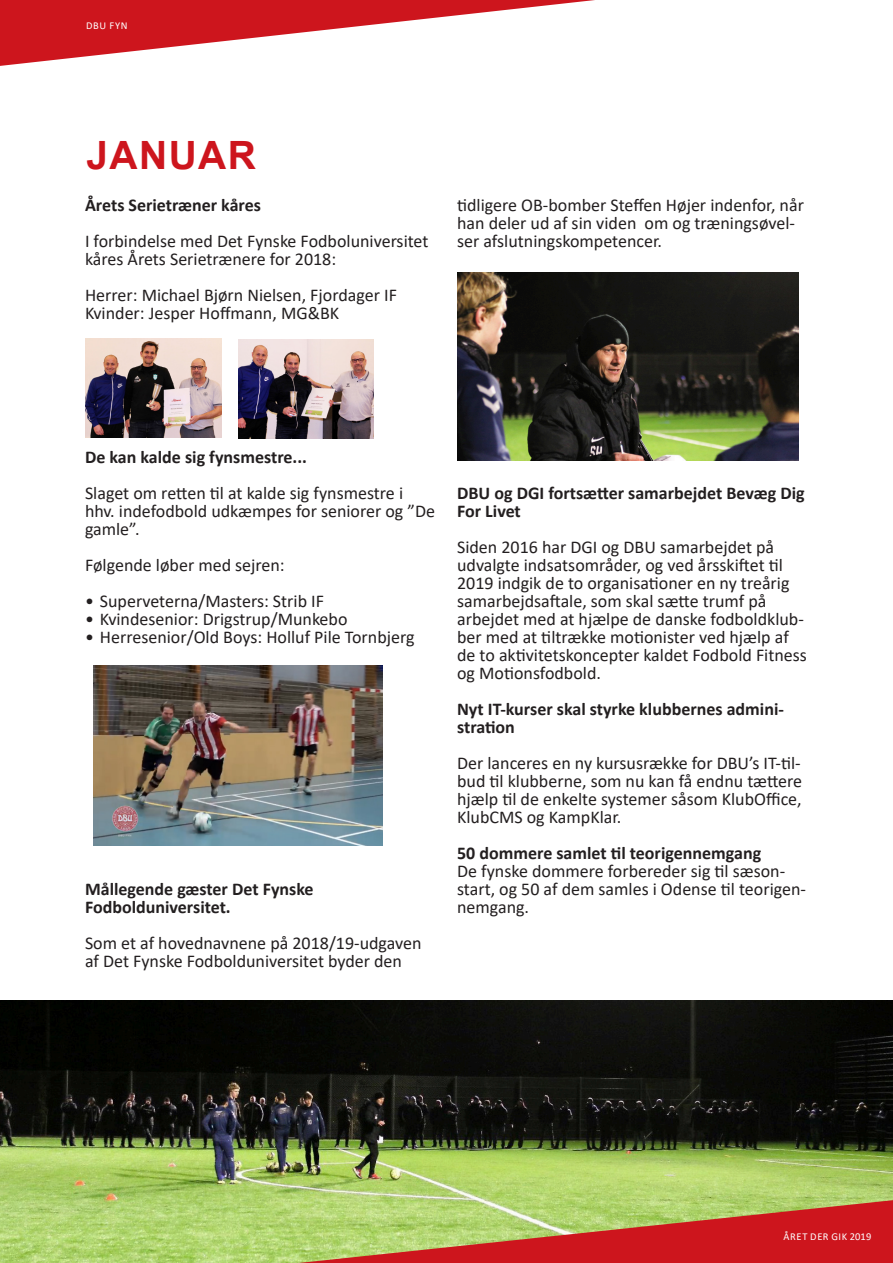
<style>
.page{position:relative;width:893px;height:1263px;background:#fff}
.page>*{position:absolute;margin:0;border:0;box-sizing:border-box;transform-origin:0 0}
.Overskrift{font:700 39px "Arial";letter-spacing:.035em;color:#cd151d}
.Brød{font:18px/18px "Calibri";color:#231f20}
.Brød-2{font:700 18px/18px "Calibri";color:#231f20}
.t1{font:10.5px "Calibri";letter-spacing:.055em;color:#fff}
.s1{font-weight:700}
</style>
<div class="page">
<img style="left:0;top:1000px;width:893px;height:263px">
<img style="left:94px;top:665px;width:288px;height:181px">
<img style="left:457px;top:272px;width:341px;height:189px">
<img style="left:86px;top:338px;width:135px;height:100px">
<img style="left:238px;top:339px;width:135px;height:100px">
<svg style="left:299px;top:1200px;width:594px;height:63px;background:#c07649"></svg>
<svg style="left:0;top:0;width:595px;height:66px"></svg>
<p class="t1" style="left:86px;top:18px;width:43px">DBU FYN</p>
<p class="Overskrift" style="left:87px;top:128px;width:171px">JANUAR</p>
<p class="Brød-2" style="left:85px;top:195px;width:177px">Årets Serietræner kåres</p>
<p class="Brød" style="left:85px;top:231px;width:345px">I forbindelse med Det Fynske Fodboluniversitet kåres Årets Serietrænere for 2018:</p>
<p class="Brød" style="left:85px;top:285px;width:313px">Herrer: Michael Bjørn Nielsen, Fjordager IF</p>
<p class="Brød" style="left:85px;top:303px;width:256px">Kvinder: Jesper Hoffmann, MG&amp;BK</p>
<p class="Brød" style="left:457px;top:195px;width:348px">tidligere OB-bomber Steffen Højer indenfor, når han deler ud af sin viden om og træningsøvel&shy;ser afslutningskompetencer.</p>
<p class="Brød-2" style="left:85px;top:447px;width:223px">De kan kalde sig fynsmestre...</p>
<p class="Brød" style="left:85px;top:483px;width:351px">Slaget om retten til at kalde sig fynsmestre i hhv. indefodbold udkæmpes for seniorer og ”De gamle”.</p>
<p class="Brød" style="left:85px;top:555px;width:201px">Følgende løber med sejren:</p>
<p class="Brød" style="left:85px;top:591px;width:240px">• Superveterna/Masters: Strib IF</p>
<p class="Brød" style="left:85px;top:609px;width:264px">• Kvindesenior: Drigstrup/Munkebo</p>
<p class="Brød" style="left:85px;top:627px;width:331px">• Herresenior/Old Boys: Holluf Pile Tornbjerg</p>
<p class="Brød-2" style="left:85px;top:879px;width:230px">Mållegende gæster Det Fynske</p>
<p class="Brød-2" style="left:85px;top:897px;width:147px">Fodbolduniversitet.</p>
<p class="Brød" style="left:85px;top:933px;width:338px">Som et af hovednavnene på 2018/19-udgaven af Det Fynske Fodbolduniversitet byder den</p>
<p class="Brød-2" style="left:457px;top:483px;width:349px">DBU og DGI fortsætter samarbejdet Bevæg Dig<br>For Livet</p>
<p class="Brød" style="left:457px;top:537px;width:351px">Siden 2016 har DGI og DBU samarbejdet på udvalgte indsatsområder, og ved årsskiftet til 2019 indgik de to organisationer en ny treårig samarbejdsaftale, som skal sætte trumf på arbejdet med at hjælpe de danske fodboldklub&shy;ber med at tiltrække motionister ved hjælp af de to aktivitetskoncepter kaldet Fodbold Fitness og Motionsfodbold.</p>
<p class="Brød-2" style="left:457px;top:699px;width:328px">Nyt IT-kurser skal styrke klubbernes admini&shy;stration</p>
<p class="Brød" style="left:457px;top:753px;width:347px;text-align:justify">Der lanceres en ny kursusrække for DBU’s IT-til&shy;bud til klubberne, som nu kan få endnu tættere hjælp til de enkelte systemer såsom KlubOffice, KlubCMS og KampKlar.</p>
<p class="Brød" style="left:457px;top:843px;width:350px"><span class="s1">50 dommere samlet til teorigennemgang<br></span>De fynske dommere forbereder sig til sæson&shy;start, og 50 af dem samles i Odense til teorigen&shy;nemgang.</p>
<p class="t1" style="left:783px;top:1229px;width:89px">ÅRET DER GIK 2019</p>
</div>
